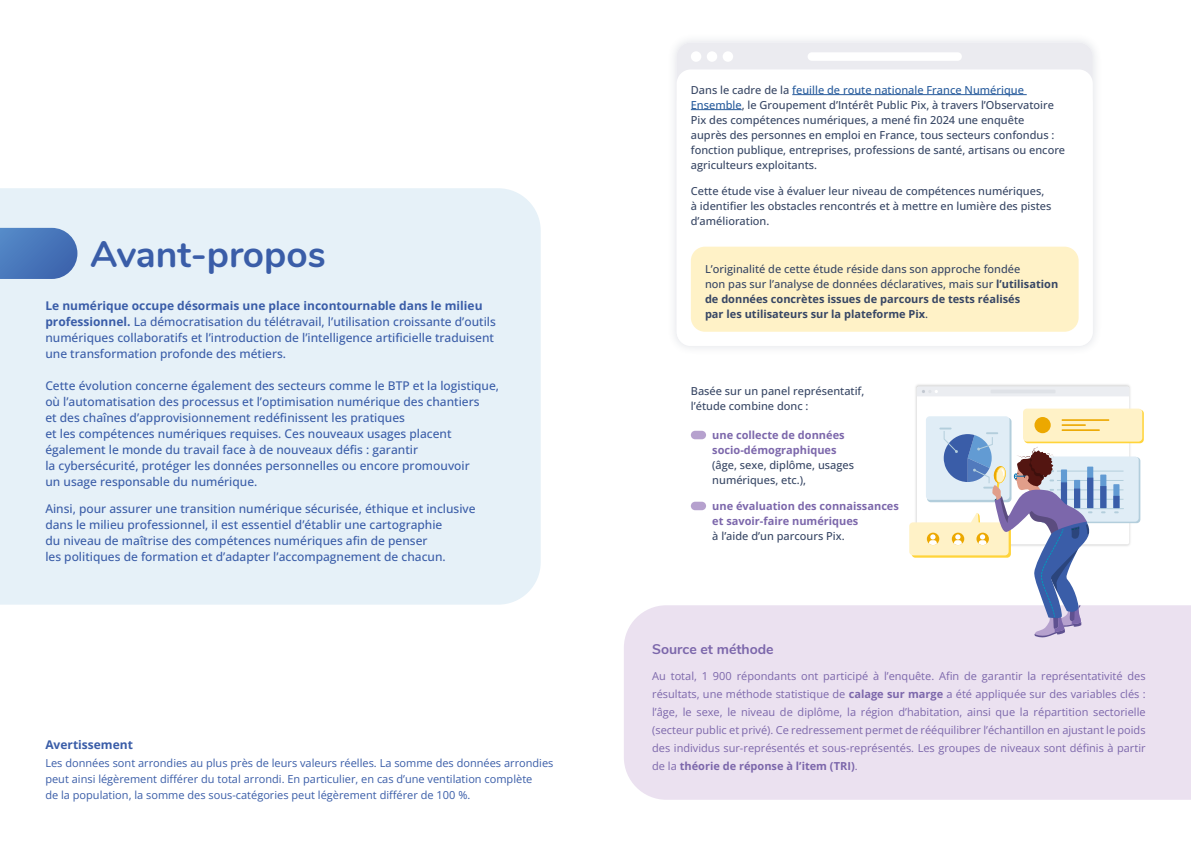
<style>
.page{position:relative;width:1191px;height:842px;background:#fff}
.page>*{position:absolute;margin:0;border:0;box-sizing:border-box;transform-origin:0 0}
.t1{font:700 37px "Nunito";color:#3a5da8}
.t2{font:700 14px "Nunito";color:#7c67ab}
.t3{font:500 12px/16px "Open Sans";color:#3a5da8}
.t4{font:700 12px "Open Sans";color:#3a5da8}
.t5{font:500 11px/15px "Open Sans";color:#374664}
.t6{font:11px/18px "Open Sans";color:#7c67ab;text-align:justify}
.t7{font:11px/16px "Open Sans";color:#3a5da8}
.t8{font:700 11px/15px "Open Sans";color:#7c67ab}
.s1{font-weight:700}
.s2{color:#275b9c}
</style>
<div class="page">
<div style="left:0;top:188px;width:541px;height:417px;background:#e6f1f8"></div>
<div style="left:667px;top:33px;width:435px;height:322px;background:#f9f9fa"></div>
<div style="left:676px;top:43px;width:416px;height:69px;background:#ebebf0;border-radius:14px"></div>
<div style="left:676px;top:69px;width:416px;height:277px;background:#fff;border-radius:14px"></div>
<div style="left:691px;top:247px;width:387px;height:85px;background:#fff2c7;border-radius:14px"></div>
<div style="left:624px;top:605px;width:567px;height:195px;background:#ebe1f0"></div>
<hr style="left:792px;top:94px;width:234px;height:1px;background:#275b9c">
<hr style="left:691px;top:109px;width:50px;height:1px;background:#275b9c">
<div style="left:916px;top:387px;width:213px;height:9px;background:#ebedf1"></div>
<hr style="left:990px;top:390px;width:65px;height:3px;background:#dfe2e7">
<div style="left:926px;top:416px;width:83px;height:84px;background:#e0edf6;border-radius:4px"></div>
<svg style="left:1040px;top:457px;width:100px;height:66px"></svg>
<div style="left:1037px;top:456px;width:101px;height:66px;background:#e0edf6;border-radius:4px"></div>
<hr style="left:1057px;top:499px;width:66px;height:1px;background:#b3cedc">
<hr style="left:1057px;top:490px;width:66px;height:1px;background:#b3cedc">
<hr style="left:1057px;top:480px;width:66px;height:1px;background:#b3cedc">
<hr style="left:1057px;top:471px;width:66px;height:1px;background:#b3cedc">
<div style="left:1100px;top:475px;width:6px;height:34px;background:#629bd3"></div>
<div style="left:1113px;top:484px;width:6px;height:25px;background:#629bd3"></div>
<hr style="left:1057px;top:508px;width:66px;height:1px;background:#b3cedc">
<svg style="left:1100px;top:486px;width:6px;height:27px"></svg>
<svg style="left:1113px;top:496px;width:6px;height:17px"></svg>
<svg style="left:1024px;top:410px;width:119px;height:33px"></svg>
<div style="left:1023px;top:409px;width:119px;height:33px;background:#fff2c7;border-radius:4px"></div>
<div style="left:1034px;top:417px;width:16px;height:16px;background:#eca800;border-radius:50%"></div>
<hr style="left:1061px;top:419px;width:48px;height:2px;background:#eca800">
<hr style="left:1061px;top:424px;width:24px;height:2px;background:#eca800">
<hr style="left:1061px;top:429px;width:38px;height:2px;background:#eca800">
<svg style="left:909px;top:428px;width:184px;height:209px"></svg>
<div style="left:691px;top:51px;width:10px;height:11px;background:#fff;border-radius:50%"></div>
<div style="left:707px;top:51px;width:10px;height:11px;background:#fff;border-radius:50%"></div>
<div style="left:722px;top:51px;width:11px;height:11px;background:#fff;border-radius:50%"></div>
<div style="left:807px;top:52px;width:155px;height:9px;background:#fff;border-radius:4px"></div>
<div style="left:691px;top:431px;width:15px;height:8px;background:#b6a1ce;border-radius:4px"></div>
<div style="left:691px;top:502px;width:15px;height:8px;background:#b6a1ce;border-radius:4px"></div>
<svg style="left:0;top:228px;width:77px;height:51px;background:#527dbd"></svg>
<p class="t1" style="left:90px;top:227px;width:237px">Avant-propos</p>
<p class="t3" style="left:45px;top:297px;width:452px"><span class="s1">Le numérique occupe désormais une place incontournable dans le milieu professionnel.</span> La démocratisation du télétravail, l’utilisation croissante d’outils numériques collaboratifs et l’introduction de l’intelligence artificielle traduisent une transformation profonde des métiers.</p>
<p class="t3" style="left:45px;top:377px;width:455px">Cette évolution concerne également des secteurs comme le BTP et la logistique, où l’automatisation des processus et l’optimisation numérique des chantiers<br>et des chaînes d’approvisionnement redéfinissent les pratiques<br>et les compétences numériques requises. Ces nouveaux usages placent également le monde du travail face à de nouveaux défis : garantir<br>la cybersécurité, protéger les données personnelles ou encore promouvoir<br>un usage responsable du numérique.</p>
<p class="t3" style="left:45px;top:501px;width:432px">Ainsi, pour assurer une transition numérique sécurisée, éthique et inclusive dans le milieu professionnel, il est essentiel d’établir une cartographie<br>du niveau de maîtrise des compétences numériques afin de penser<br>les politiques de formation et d’adapter l’accompagnement de chacun.</p>
<p class="t4" style="left:45px;top:736px;width:89px">Avertissement</p>
<p class="t7" style="left:45px;top:755px;width:509px">Les données sont arrondies au plus près de leurs valeurs réelles. La somme des données arrondies peut ainsi légèrement différer du total arrondi. En particulier, en cas d’une ventilation complète<br>de la population, la somme des sous-catégories peut légèrement différer de 100 %.</p>
<p class="t5" style="left:691px;top:82px;width:376px">Dans le cadre de la <span class="s2">feuille de route nationale France Numérique Ensemble</span>, le Groupement d’Intérêt Public Pix, à travers l’Observatoire Pix des compétences numériques, a mené fin 2024 une enquête<br>auprès des personnes en emploi en France, tous secteurs confondus : fonction publique, entreprises, professions de santé, artisans ou encore agriculteurs exploitants.</p>
<p class="t5" style="left:691px;top:184px;width:362px">Cette étude vise à évaluer leur niveau de compétences numériques, à identifier les obstacles rencontrés et à mettre en lumière des pistes d’amélioration.</p>
<p class="t5" style="left:705px;top:261px;width:355px">L’originalité de cette étude réside dans son approche fondée<br>non pas sur l’analyse de données déclaratives, mais sur <span class="s1">l’utilisation de données concrètes issues de parcours de tests réalisés<br>par les utilisateurs sur la plateforme Pix</span>.</p>
<p class="t5" style="left:691px;top:383px;width:175px">Basée sur un panel représentatif, l’étude combine donc :</p>
<p class="t8" style="left:712px;top:427px;width:134px">une collecte de données socio-démographiques</p>
<p class="t5" style="left:712px;top:457px;width:143px">(âge, sexe, diplôme, usages numériques, etc.),</p>
<p class="t8" style="left:712px;top:499px;width:188px">une évaluation des connaissances et savoir-faire numériques</p>
<p class="t5" style="left:712px;top:529px;width:134px">à l’aide d’un parcours Pix.</p>
<p class="t2" style="left:652px;top:638px;width:123px">Source et méthode</p>
<p class="t6" style="left:652px;top:666px;width:495px">Au total, 1 900 répondants ont participé à l’enquête. Afin de garantir la représentativité des résultats, une méthode statistique de <span class="s1">calage sur marge</span> a été appliquée sur des variables clés : l’âge, le sexe, le niveau de diplôme, la région d’habitation, ainsi que la répartition sectorielle (secteur public et privé). Ce redressement permet de rééquilibrer l’échantillon en ajustant le poids des individus sur-représentés et sous-représentés. Les groupes de niveaux sont définis à partir de la <span class="s1">théorie de réponse à l’item (TRI)</span>.</p>
</div>
